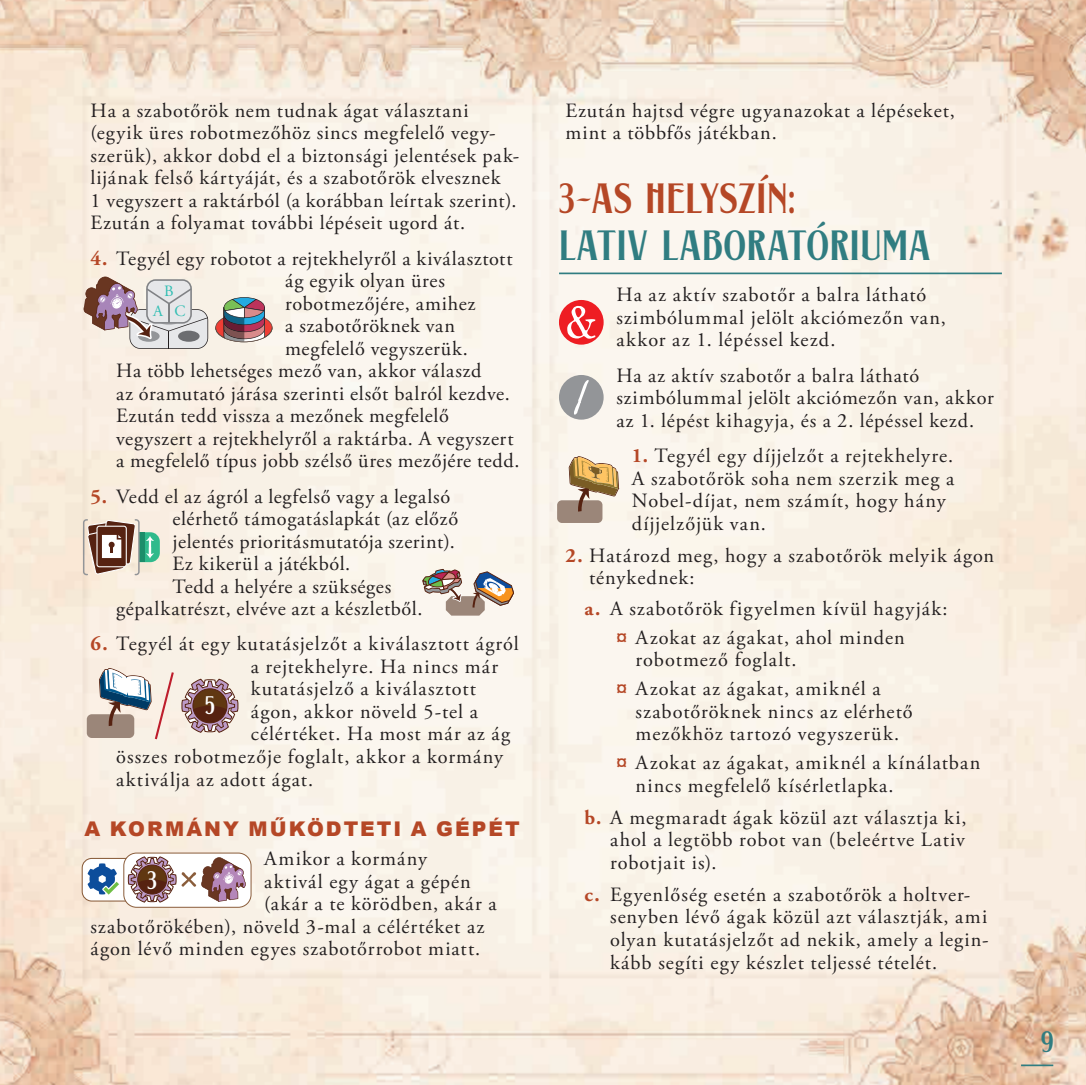
<style>
.page{position:relative;width:1086px;height:1085px;background:#fff}
.page>*{position:absolute;margin:0;border:0;box-sizing:border-box;transform-origin:0 0}
.t1{font:45px "LHF Fine Cut";letter-spacing:.015em;color:#307d81}
.t2{font:45px "LHF Fine Cut";letter-spacing:.01em;color:#b54726}
.t3{font:31.5px "LHF Fine Cut";color:#307d81}
.t4{font:27px "LHF Fine Cut";color:#fff}
.t5{font:20.25px/22.5px "Adobe Garamond Pro";letter-spacing:.045em;color:#231f20}
.t6{font:20.25px "Adobe Garamond Pro";letter-spacing:.025em;color:#231f20}
.t7{font:20.25px/28.8px "Adobe Garamond Pro";letter-spacing:.065em;color:#231f20}
.t8{font:900 20.25px "Arial";letter-spacing:.105em;color:#b54726}
.t9{font:15.75px "Adobe Garamond Pro";color:#31beb3}
.s1{font-weight:700;color:#b54726}
</style>
<div class="page">
<img style="left:0;top:0;width:1085px;height:1084px">
<hr style="left:1020px;top:1064px;width:33px;height:1px;background:#307d81">
<hr style="left:559px;top:272px;width:442px;height:2px;background:#307d81">
<div style="left:559px;top:300px;width:44px;height:44px;background:#ee1d23;border-radius:50%"></div>
<svg style="left:567px;top:306px;width:28px;height:32px"></svg>
<div style="left:559px;top:375px;width:44px;height:44px;background:#939598;border-radius:50%"></div>
<svg style="left:574px;top:380px;width:14px;height:34px"></svg>
<svg style="left:215px;top:297px;width:57px;height:45px"></svg>
<svg style="left:84px;top:276px;width:124px;height:73px"></svg>
<div style="left:87px;top:714px;width:47px;height:23px;background:#9b8679;border-radius:5px"></div>
<svg style="left:182px;top:678px;width:56px;height:54px"></svg>
<svg style="left:99px;top:668px;width:76px;height:73px"></svg>
<div style="left:82px;top:858px;width:83px;height:42px;background:#fff;border-radius:10px"></div>
<div style="left:82px;top:857px;width:84px;height:44px;border:1px solid #8a5d3b;border-radius:10px"></div>
<svg style="left:88px;top:863px;width:31px;height:32px"></svg>
<div style="left:124px;top:852px;width:127px;height:55px;background:#fff;border-radius:13px"></div>
<div style="left:123px;top:852px;width:128px;height:55px;border:1px solid #8a5d3b;border-radius:13px"></div>
<svg style="left:128px;top:856px;width:118px;height:46px"></svg>
<div style="left:557px;top:500px;width:45px;height:23px;background:#9b8679;border-radius:5px"></div>
<svg style="left:568px;top:456px;width:51px;height:59px"></svg>
<svg style="left:83px;top:519px;width:77px;height:56px"></svg>
<div style="left:446px;top:596px;width:38px;height:19px;background:#9b8679;border-radius:6px"></div>
<svg style="left:471px;top:571px;width:43px;height:38px"></svg>
<svg style="left:420px;top:568px;width:45px;height:37px"></svg>
<p class="t5" style="left:91px;top:100px;width:430px">Ha a szabotőrök nem tudnak ágat választani (egyik üres robotmezőhöz sincs megfelelő vegy&shy;szerük), akkor dobd el a biztonsági jelentések pak&shy;lijának felső kártyáját, és a szabotőrök elvesznek<br>1 vegyszert a raktárból (a korábban leírtak szerint).<br>Ezután a folyamat további lépéseit ugord át.</p>
<p class="t5" style="left:91px;top:248px;width:423px"><span class="s1">4.</span> Tegyél egy robotot a rejtekhelyről a kiválasztott</p>
<p class="t5" style="left:285px;top:270px;width:161px">ág egyik olyan üres</p>
<p class="t6" style="left:285px;top:291px;width:191px">robotmezőjére, amihez</p>
<p class="t5" style="left:285px;top:315px;width:171px">a szabotőröknek van</p>
<p class="t5" style="left:285px;top:338px;width:184px">megfelelő vegyszerük.</p>
<p class="t5" style="left:116px;top:360px;width:367px">Ha több lehetséges mező van, akkor válaszd</p>
<p class="t5" style="left:116px;top:383px;width:395px">az óramutató járása szerinti elsőt balról kezdve.</p>
<p class="t5" style="left:116px;top:405px;width:334px">Ezután tedd vissza a mezőnek megfelelő</p>
<p class="t5" style="left:116px;top:428px;width:399px">vegyszert a rejtekhelyről a raktárba. A vegyszert</p>
<p class="t6" style="left:116px;top:448px;width:405px">a megfelelő típus jobb szélső üres mezőjére tedd.</p>
<p class="t5" style="left:91px;top:485px;width:361px"><span class="s1">5.</span> Vedd el az ágról a legfelső vagy a legalsó</p>
<p class="t5" style="left:173px;top:508px;width:287px">elérhető támogatáslapkát (az előző</p>
<p class="t6" style="left:173px;top:529px;width:283px">jelentés prioritásmutatója szerint).</p>
<p class="t5" style="left:173px;top:553px;width:179px">Ez kikerül a játékból.</p>
<p class="t5" style="left:173px;top:575px;width:220px">Tedd a helyére a szükséges</p>
<p class="t5" style="left:116px;top:598px;width:308px">gépalkatrészt, elvéve azt a készletből.</p>
<p class="t5" style="left:91px;top:633px;width:429px"><span class="s1">6.</span> Tegyél át egy kutatásjelzőt a kiválasztott ágról</p>
<p class="t5" style="left:251px;top:656px;width:249px">a rejtekhelyre. Ha nincs már</p>
<p class="t5" style="left:251px;top:678px;width:227px">kutatásjelző a kiválasztott</p>
<p class="t5" style="left:251px;top:701px;width:229px">ágon, akkor növeld 5-tel a</p>
<p class="t5" style="left:251px;top:723px;width:261px">célértéket. Ha most már az ág</p>
<p class="t5" style="left:116px;top:746px;width:388px">összes robotmezője foglalt, akkor a kormány</p>
<p class="t5" style="left:116px;top:768px;width:198px">aktiválja az adott ágat.</p>
<p class="t8" style="left:85px;top:814px;width:436px">A KORMÁNY MŰKÖDTETI A GÉPÉT</p>
<p class="t5" style="left:264px;top:847px;width:164px">Amikor a kormány</p>
<p class="t5" style="left:264px;top:870px;width:208px">aktivál egy ágat a gépén</p>
<p class="t5" style="left:264px;top:892px;width:234px">(akár a te körödben, akár a</p>
<p class="t5" style="left:91px;top:915px;width:395px">szabotőrökében), növeld 3-mal a célértéket az</p>
<p class="t5" style="left:91px;top:937px;width:391px">ágon lévő minden egyes szabotőrrobot miatt.</p>
<p class="t9" style="left:164px;top:281px;width:11px">B</p>
<p class="t9" style="left:153px;top:301px;width:34px">A C</p>
<h3 class="t4" style="left:205px;top:690px;width:11px">5</h3>
<h3 class="t4" style="left:148px;top:865px;width:11px">3</h3>
<p class="t5" style="left:565px;top:100px;width:391px">Ezután hajtsd végre ugyanazokat a lépéseket, mint a többfős játékban.</p>
<h1 class="t2" style="left:559px;top:173px;width:237px">3-AS HELYSZÍN:</h1>
<h1 class="t1" style="left:559px;top:220px;width:373px">LATIV LABORATÓRIUMA</h1>
<p class="t5" style="left:616px;top:284px;width:331px">Ha az aktív szabotőr a balra látható szimbólummal jelölt akciómezőn van, akkor az 1. lépéssel kezd.</p>
<p class="t5" style="left:616px;top:365px;width:379px">Ha az aktív szabotőr a balra látható szimbólummal jelölt akciómezőn van, akkor az 1. lépést kihagyja, és a 2. lépéssel kezd.</p>
<p class="t5" style="left:631px;top:445px;width:324px"><span class="s1">1.</span> Tegyél egy díjjelzőt a rejtekhelyre.<br>A szabotőrök soha nem szerzik meg a<br>Nobel-díjat, nem számít, hogy hány díjjelzőjük van.</p>
<p class="t5" style="left:589px;top:544px;width:406px;text-indent:-24px"><span class="s1">2.</span> Határozd meg, hogy a szabotőrök melyik ágon ténykednek:</p>
<p class="t5" style="left:584px;top:594px;width:364px;line-height:28.8px;text-align:center"><span class="s1">a.</span> A szabotőrök figyelmen kívül hagyják: <span class="s1">¤</span> Azokat az ágakat, ahol minden</p>
<p class="t7" style="left:616px;top:646px;width:266px;text-indent:19px">robotmező foglalt.<br><span class="s1">¤</span> Azokat az ágakat, amiknél a</p>
<p class="t5" style="left:635px;top:700px;width:278px">szabotőröknek nincs az elérhető mezőkhöz tartozó vegyszerük.</p>
<p class="t5" style="left:635px;top:752px;width:346px;text-indent:-19px"><span class="s1">¤</span> Azokat az ágakat, amiknél a kínálatban nincs megfelelő kísérletlapka.</p>
<p class="t5" style="left:610px;top:806px;width:358px;text-align:justify;text-indent:-26px"><span class="s1">b.</span> A megmaradt ágak közül azt választja ki, ahol a legtöbb robot van (beleértve Lativ robotjait is).</p>
<p class="t5" style="left:610px;top:883px;width:380px;text-indent:-26px"><span class="s1">c.</span> Egyenlőség esetén a szabotőrök a holtver&shy;senyben lévő ágak közül azt választják, ami olyan kutatásjelzőt ad nekik, amely a legin&shy;kább segíti egy készlet teljessé tételét.</p>
<h2 class="t3" style="left:1040px;top:1023px;width:14px">9</h2>
</div>
